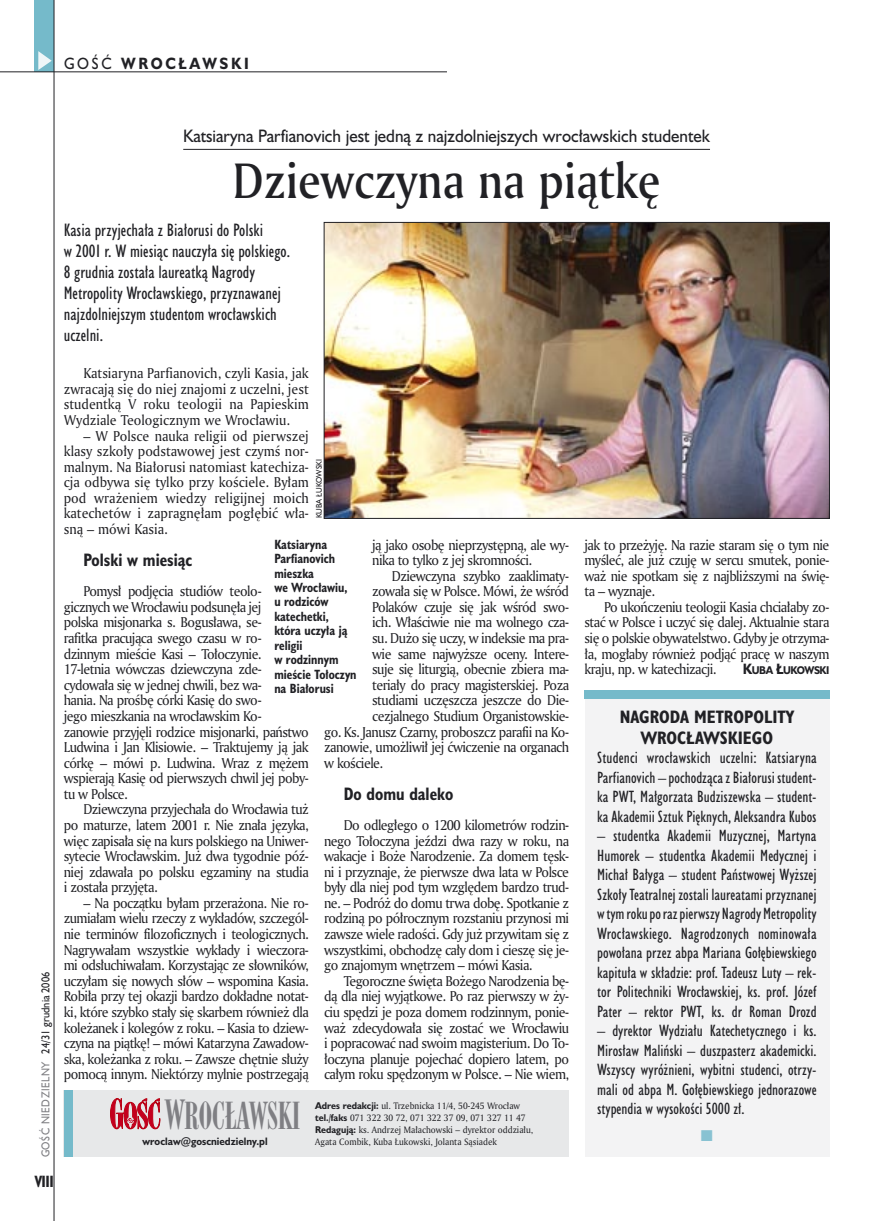
<style>
.page{position:relative;width:872px;height:1221px;background:#fff}
.page>*{position:absolute;margin:0;border:0;box-sizing:border-box;transform-origin:0 0}
._05a_tytyl_AmMd_32_pt{font:48px "Amerigo Md PL";color:#212125;scale:.9 1}
._05a_tytyl_AmMd_48_pt{font:36px "Modern 735 PL";color:#7f7f83;scale:.9 1}
._06-4_lead_lokal_HuCn_11_pt{font:16.5px/21px "Humanst 521 Cn PL";color:#212125}
._04-3_nadtytul_lokal{font:16.5px "Humanst 521 PL";color:#212125;scale:.94 1}
._04-2_tytul_ramki{font:700 16.5px/21px "Humanst 521 Cn PL";color:#212125;text-align:center}
._04_srodtytul_HuCB_11_pt{font:700 16.5px "Humanst 521 Cn PL";color:#212125;scale:.94 1}
._03-2_body_do_ramki{font:15px/19.5px "Humanst 521 Cn PL";color:#212125;text-align:justify}
._15a_temat_lewo{font:700 15px "Humanst 521 PL";letter-spacing:.2em;color:#212125;scale:.9 1}
._16_pagina_lewa{font:700 15px "Humanst 521 Cn PL";color:#212125;scale:.94 1}
._01_body_tekst{font:13.8px/15.6px "Amerigo PL";letter-spacing:-.04em;color:#212125;text-align:justify;scale:.94 1}
._09_podpis_zdjecia_HuCnB{font:700 12.3px/14.4px "Humanst 521 Cn PL";color:#212125;scale:.94 1}
._18_data_lewa{font:10.5px "Humanst 521 PL";color:#212125;scale:.9 1}
._18a_data_lewa_GOSC{font:10.5px "Humanst 521 PL";letter-spacing:.05em;color:#7f7f83;scale:.9 1}
._01_body_tekst-2{font:700 10.35px "Humanst 521 PL";letter-spacing:-.055em;color:#212125;scale:.9 1}
._20a_stopka_adres{font:700 9.9px "Humanst 521 PL";color:#212125;scale:.94 1}
._20b_stopka_dzial{font:9px "Amerigo PL";color:#212125;scale:.94 1}
._09a_autor_zdjecia_Hu_5_pt{font:7.5px "Humanst 521 PL";color:#212125;scale:.94 1}
.s1{font-weight:400}
.s2{font-size:13.8px}
.s3{font-size:39px}
.s4{font-family:"Humanst 521 PL";font-weight:700}
.s5{font-weight:700}
</style>
<div class="page">
<div style="left:35px;top:0;width:19px;height:72px;background:#75baca"></div>
<svg style="left:38px;top:51px;width:14px;height:19px"></svg>
<hr style="left:54px;top:0;width:1px;height:1220px;background:#212125">
<hr style="left:0;top:72px;width:447px;height:1px;background:#212125">
<div style="left:64px;top:1090px;width:505px;height:66px;background:#e7e8e9"></div>
<div style="left:64px;top:1090px;width:8px;height:66px;background:#75baca"></div>
<svg style="left:110px;top:1098px;width:50px;height:30px"></svg>
<hr style="left:183px;top:149px;width:527px;height:1px;background:#212125">
<img style="left:326px;top:224px;width:501px;height:292px">
<div style="left:324px;top:222px;width:505px;height:296px;border:1px solid #212125"></div>
<div style="left:585px;top:692px;width:244px;height:464px;background:#f3f3f4"></div>
<div style="left:584px;top:689px;width:245px;height:9px;background:#75baca"></div>
<p class="_15a_temat_lewo" style="left:64px;top:53px;width:207px"><span class="s1">GOŚĆ</span> WROCŁAWSKI</p>
<p class="_18_data_lewa" style="left:38px;top:1053px;width:92px;rotate:-90deg">24/31 grudnia 2006</p>
<p class="_18a_data_lewa_GOSC" style="left:38px;top:1157px;width:108px;rotate:-90deg">GOŚĆ NIEDZIELNY</p>
<p class="_16_pagina_lewa" style="left:35px;top:1170px;width:22px">VIII</p>
<p class="_04-3_nadtytul_lokal" style="left:183px;top:125px;width:562px">Katsiaryna Parfianovich jest jedną z najzdolniejszych wrocławskich studentek</p>
<p class="_05a_tytyl_AmMd_32_pt" style="left:233px;top:149px;width:476px">Dziewczyna na piątkę</p>
<p class="_06-4_lead_lokal_HuCn_11_pt" style="left:64px;top:219px;width:228px">Kasia przyjechała z Białorusi do Polski<br>w 2001 r. W miesiąc nauczyła się polskiego.<br>8 grudnia została laureatką Nagrody Metropolity Wrocławskiego, przyznawanej najzdolniejszym studentom wrocławskich uczelni.</p>
<p class="_01_body_tekst" style="left:64px;top:365px;width:262px;text-indent:20px">Katsiaryna Parfianovich, czyli Kasia, jak zwracają się do niej znajomi z uczelni, jest studentką V roku teologii na Papieskim Wydziale Teologicznym we Wrocławiu.</p>
<p class="_01_body_tekst" style="left:64px;top:427px;width:262px;text-indent:20px">– W Polsce nauka religii od pierwszej klasy szkoły podstawowej jest czymś nor&shy;malnym. Na Białorusi natomiast katechiza&shy;cja odbywa się tylko przy kościele. Byłam pod wrażeniem wiedzy religijnej moich katechetów i zapragnęłam pogłębić wła&shy;sną – mówi Kasia.</p>
<p class="_04_srodtytul_HuCB_11_pt" style="left:83px;top:549px;width:117px">Polski w miesiąc</p>
<p class="_01_body_tekst" style="left:64px;top:583px;width:262px;text-align:left;text-indent:20px">Pomysł podjęcia studiów teolo&shy;gicznych we Wrocławiu podsunęła jej<br>polska misjonarka s. Bogusława, se-<br>rafitka pracująca swego czasu w ro&shy;dzinnym mieście Kasi – Tołoczynie.<br>17-letnia wówczas dziewczyna zde&shy;cydowała się w jednej chwili, bez wa-<br>hania. Na prośbę córki Kasię do swo-<br>jego mieszkania na wrocławskim Ko&shy;zanowie przyjęli rodzice misjonarki, państwo Ludwina i Jan Klisiowie. – Traktujemy ją jak córkę – mówi p. Ludwina. Wraz z mężem wspierają Kasię od pierwszych chwil jej poby&shy;tu w Polsce.</p>
<p class="_01_body_tekst" style="left:64px;top:801px;width:262px;text-indent:20px">Dziewczyna przyjechała do Wrocławia tuż po maturze, latem 2001 r. Nie znała języka, więc zapisała się na kurs polskiego na Uniwer&shy;sytecie Wrocławskim. Już dwa tygodnie póź&shy;niej zdawała po polsku egzaminy na studia i została przyjęta.</p>
<p class="_01_body_tekst" style="left:64px;top:894px;width:262px;text-indent:20px">– Na początku byłam przerażona. Nie ro&shy;zumiałam wielu rzeczy z wykładów, szczegól&shy;nie terminów filozoficznych i teologicznych.<br>Nagrywałam wszystkie wykłady i wieczora&shy;mi odsłuchiwałam. Korzystając ze słowników, uczyłam się nowych słów – wspomina Kasia.<br>Robiła przy tej okazji bardzo dokładne notat&shy;ki, które szybko stały się skarbem również dla koleżanek i kolegów z roku. – Kasia to dziew&shy;czyna na piątkę! – mówi Katarzyna Zawadow&shy;ska, koleżanka z roku. – Zawsze chętnie służy pomocą innym. Niektórzy mylnie postrzegają</p>
<p class="_09a_autor_zdjecia_Hu_5_pt" style="left:314px;top:518px;width:65px;rotate:-90deg">KUBA ŁUKOWSKI</p>
<p class="_01_body_tekst" style="left:372px;top:536px;width:211px">ją jako osobę nieprzystępną, ale wy&shy;nika to tylko z jej skromności.</p>
<p class="_01_body_tekst" style="left:392px;top:567px;width:190px">Dziewczyna szybko zaaklimaty-</p>
<p class="_01_body_tekst" style="left:372px;top:583px;width:211px">zowała się w Polsce. Mówi, że wśród</p>
<p class="_01_body_tekst" style="left:372px;top:598px;width:211px">Polaków czuje się jak wśród swo-</p>
<p class="_01_body_tekst" style="left:372px;top:614px;width:211px">ich. Właściwie nie ma wolnego cza-</p>
<p class="_01_body_tekst" style="left:372px;top:630px;width:211px">su. Dużo się uczy, w indeksie ma pra-</p>
<p class="_01_body_tekst" style="left:372px;top:645px;width:211px">wie same najwyższe oceny. Intere-</p>
<p class="_01_body_tekst" style="left:372px;top:661px;width:211px">suje się liturgią, obecnie zbiera ma-</p>
<p class="_01_body_tekst" style="left:372px;top:676px;width:211px">teriały do pracy magisterskiej. Poza</p>
<p class="_01_body_tekst" style="left:372px;top:692px;width:211px">studiami uczęszcza jeszcze do Die-</p>
<p class="_01_body_tekst" style="left:372px;top:707px;width:211px">cezjalnego Studium Organistowskie-</p>
<p class="_01_body_tekst" style="left:324px;top:723px;width:262px">go. Ks. Janusz Czarny, proboszcz parafii na Ko-</p>
<p class="_01_body_tekst" style="left:324px;top:739px;width:262px">zanowie, umożliwił jej ćwiczenie na organach</p>
<p class="_01_body_tekst" style="left:324px;top:754px;width:64px">w kościele.</p>
<p class="_04_srodtytul_HuCB_11_pt" style="left:344px;top:782px;width:118px">Do domu daleko</p>
<p class="_01_body_tekst" style="left:324px;top:816px;width:262px;text-indent:20px">Do odległego o 1200 kilometrów rodzin&shy;nego Tołoczyna jeździ dwa razy w roku, na wakacje i Boże Narodzenie. Za domem tęsk&shy;ni i przyznaje, że pierwsze dwa lata w Polsce były dla niej pod tym względem bardzo trud&shy;ne. – Podróż do domu trwa dobę. Spotkanie z rodziną po półrocznym rozstaniu przynosi mi zawsze wiele radości. Gdy już przywitam się z wszystkimi, obchodzę cały dom i cieszę się je&shy;go znajomym wnętrzem – mówi Kasia.</p>
<p class="_01_body_tekst" style="left:324px;top:972px;width:262px;text-indent:20px">Tegoroczne święta Bożego Narodzenia bę&shy;dą dla niej wyjątkowe. Po raz pierwszy w ży&shy;ciu spędzi je poza domem rodzinnym, ponie&shy;waż zdecydowała się zostać we Wrocławiu i popracować nad swoim magisterium. Do To&shy;łoczyna planuje pojechać dopiero latem, po całym roku spędzonym w Polsce. – Nie wiem,</p>
<p class="_01_body_tekst" style="left:584px;top:536px;width:262px">jak to przeżyję. Na razie staram się o tym nie myśleć, ale już czuję w sercu smutek, ponie&shy;waż nie spotkam się z najbliższymi na świę&shy;ta – wyznaje.</p>
<p class="_01_body_tekst" style="left:584px;top:598px;width:262px;text-indent:20px">Po ukończeniu teologii Kasia chciałaby zo&shy;stać w Polsce i uczyć się dalej. Aktualnie stara się o polskie obywatelstwo. Gdyby je otrzyma&shy;ła, mogłaby również podjąć pracę w naszym kraju, np. w katechizacji.</p>
<p class="_09_podpis_zdjecia_HuCnB" style="left:274px;top:536px;width:89px">Katsiaryna<br>Parfianovich mieszka<br>we Wrocławiu, u rodziców katechetki, która uczyła ją religii<br>w rodzinnym mieście Tołoczyn na Białorusi</p>
<p class="_01_body_tekst-2" style="left:743px;top:663px;width:98px"><span class="s2">K</span>UBA <span class="s2">Ł</span>UKOWSKI</p>
<p class="_04-2_tytul_ramki" style="left:620px;top:705px;width:176px">NAGRODA METROPOLITY<br>WROCŁAWSKIEGO</p>
<p class="_03-2_body_do_ramki" style="left:597px;top:747px;width:221px">Studenci wrocławskich uczelni: Katsiaryna Parfianovich – pochodząca z Białorusi student&shy;ka PWT, Małgorzata Budziszewska – student&shy;ka Akademii Sztuk Pięknych, Aleksandra Kubos</p>
<p class="_03-2_body_do_ramki" style="left:597px;top:825px;width:221px">– studentka Akademii Muzycznej, Martyna Humorek – studentka Akademii Medycznej i Michał Bałyga – student Państwowej Wyższej Szkoły Teatralnej zostali laureatami przyznanej w tym roku po raz pierwszy Nagrody Metropolity Wrocławskiego. Nagrodzonych nominowała powołana przez abpa Mariana Gołębiewskiego kapituła w składzie: prof. Tadeusz Luty – rek&shy;tor Politechniki Wrocławskiej, ks. prof. Józef Pater – rektor PWT, ks. dr Roman Drozd</p>
<p class="_03-2_body_do_ramki" style="left:597px;top:1020px;width:221px">– dyrektor Wydziału Katechetycznego i ks.<br>Mirosław Maliński – duszpasterz akademicki.<br>Wszyscy wyróżnieni, wybitni studenci, otrzy&shy;mali od abpa M. Gołębiewskiego jednorazowe stypendia w wysokości 5000 zł.</p>
<p class="_05a_tytyl_AmMd_48_pt" style="left:165px;top:1093px;width:152px"><span class="s3">W</span>ROCŁAWSKI</p>
<p class="_20b_stopka_dzial" style="left:315px;top:1099px;width:219px"><span class="s4">Adres redakcji:</span> ul. Trzebnicka 11/4, 50-245 Wrocław</p>
<p class="_20b_stopka_dzial" style="left:315px;top:1111px;width:225px"><span class="s4">tel.</span><span class="s5">/</span><span class="s4">faks</span> 071 322 30 72, 071 322 37 09, 071 327 11 47</p>
<p class="_20b_stopka_dzial" style="left:315px;top:1123px;width:233px"><span class="s4">Redagują:</span> ks. Andrzej Małachowski – dyrektor oddziału,</p>
<p class="_20b_stopka_dzial" style="left:315px;top:1135px;width:195px">Agata Combik, Kuba Łukowski, Jolanta Sąsiadek</p>
<p class="_20a_stopka_adres" style="left:142px;top:1134px;width:135px">wroclaw@goscniedzielny.pl</p>
</div>
